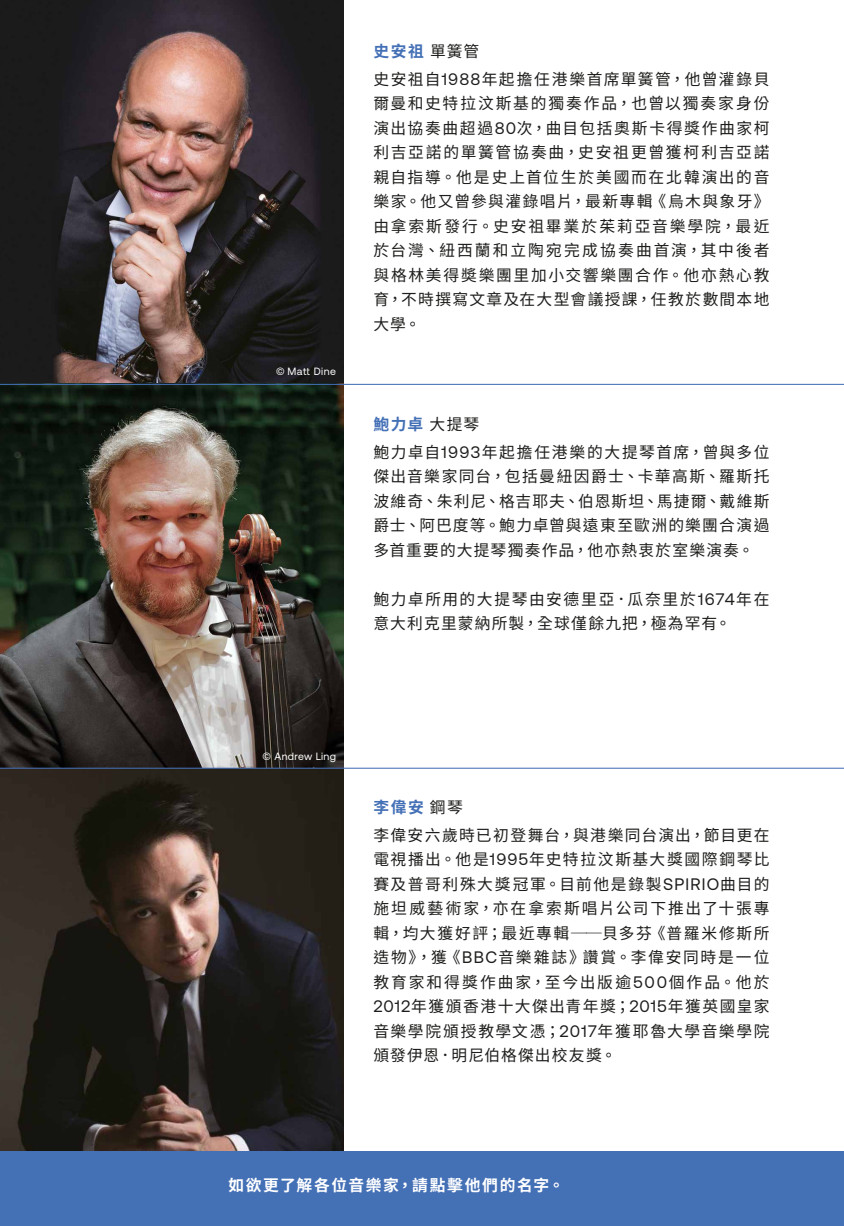
<style>
.page{position:relative;width:844px;height:1226px;background:#fff}
.page>*{position:absolute;margin:0;border:0;box-sizing:border-box;transform-origin:0 0}
.t1{font:15.75px/24.5px "Noto Sans HK";letter-spacing:.085em;color:#1d1d1b;text-align:justify}
.t2{font:700 15.75px "Noto Sans CJ Ktc";letter-spacing:.1em;color:#fff}
.t3{font:700 15.75px "Noto Sans CJ Ktc";letter-spacing:.105em;color:#4470b6}
.t4{font:10.5px "Aeonik";letter-spacing:.03em;color:#fff}
.t5{font:10.5px "Aeonik";letter-spacing:.05em;color:#fff}
.s1{font-family:"Noto Sans HK";font-weight:400;color:#1d1d1b}
.s2{font-family:"Aeonik";font-size:16.62px}
</style>
<div class="page">
<img style="left:0;top:0;width:344px;height:1150px">
<div style="left:0;top:1150px;width:843px;height:75px;background:#4470b6"></div>
<hr style="left:0;top:384px;width:843px;height:1px;background:#4470b6">
<hr style="left:0;top:767px;width:843px;height:1px;background:#4470b6">
<p class="t5" style="left:276px;top:365px;width:61px">© Matt Dine</p>
<p class="t3" style="left:373px;top:42px;width:107px">史安祖 <span class="s1">單簧管</span></p>
<p class="t1" style="left:373px;top:67px;width:397px">史安祖自<span class="s2">1988</span>年起擔任港樂首席單簧管，他曾灌錄貝爾曼和史特拉汶斯基的獨奏作品，也曾以獨奏家身份演出協奏曲超過<span class="s2">80</span>次，曲目包括奧斯卡得獎作曲家柯利吉亞諾的單簧管協奏曲，史安祖更曾獲柯利吉亞諾親自指導。他是史上首位生於美國而在北韓演出的音樂家。他又曾參與灌錄唱片，最新專輯《烏木與象牙》由拿索斯發行。史安祖畢業於茱莉亞音樂學院，最近於台灣、紐西蘭和立陶宛完成協奏曲首演，其中後者與格林美得奬樂團里加小交響樂團合作。他亦熱心教育，不時撰寫文章及在大型會議授課，任教於數間本地大學。</p>
<p class="t3" style="left:373px;top:415px;width:107px">鮑力卓 <span class="s1">大提琴</span></p>
<p class="t1" style="left:373px;top:440px;width:397px">鮑力卓自<span class="s2">1993</span>年起擔任港樂的大提琴首席，曾與多位傑出音樂家同台，包括曼紐因爵士、卡華高斯、羅斯托波維奇、朱利尼、格吉耶夫、伯恩斯坦、馬捷爾、戴維斯爵士、阿巴度等。鮑力卓曾與遠東至歐洲的樂團合演過多首重要的大提琴獨奏作品，他亦熱衷於室樂演奏。</p>
<p class="t1" style="left:373px;top:587px;width:397px">鮑力卓所用的大提琴由安德里亞．瓜奈里於<span class="s2">1674</span>年在意大利克里蒙納所製，全球僅餘九把，極為罕有。</p>
<p class="t4" style="left:262px;top:750px;width:75px">© Andrew Ling</p>
<p class="t3" style="left:373px;top:798px;width:91px">李偉安 <span class="s1">鋼琴</span></p>
<p class="t1" style="left:373px;top:823px;width:397px">李偉安六歲時已初登舞台，與港樂同台演出，節目更在電視播出。他是<span class="s2">1995</span>年史特拉汶斯基大獎國際鋼琴比賽及普哥利殊大獎冠軍。目前他是錄製<span class="s2">SPIRIO</span>曲目的施坦威藝術家，亦在拿索斯唱片公司下推出了十張專輯，均大獲好評；最近專輯──貝多芬《普羅米修斯所造物》，獲《<span class="s2">BBC</span>音樂雜誌》讚賞。李偉安同時是一位教育家和得獎作曲家，至今出版逾<span class="s2">500</span>個作品。他於<span class="s2">2012</span>年獲頒香港十大傑出青年獎；<span class="s2">2015</span>年獲英國皇家音樂學院頒授教學文憑；<span class="s2">2017</span>年獲耶魯大學音樂學院頒發伊恩．明尼伯格傑出校友獎。</p>
<p class="t2" style="left:228px;top:1176px;width:337px">如欲更了解各位音樂家，請點擊他們的名字。</p>
</div>
